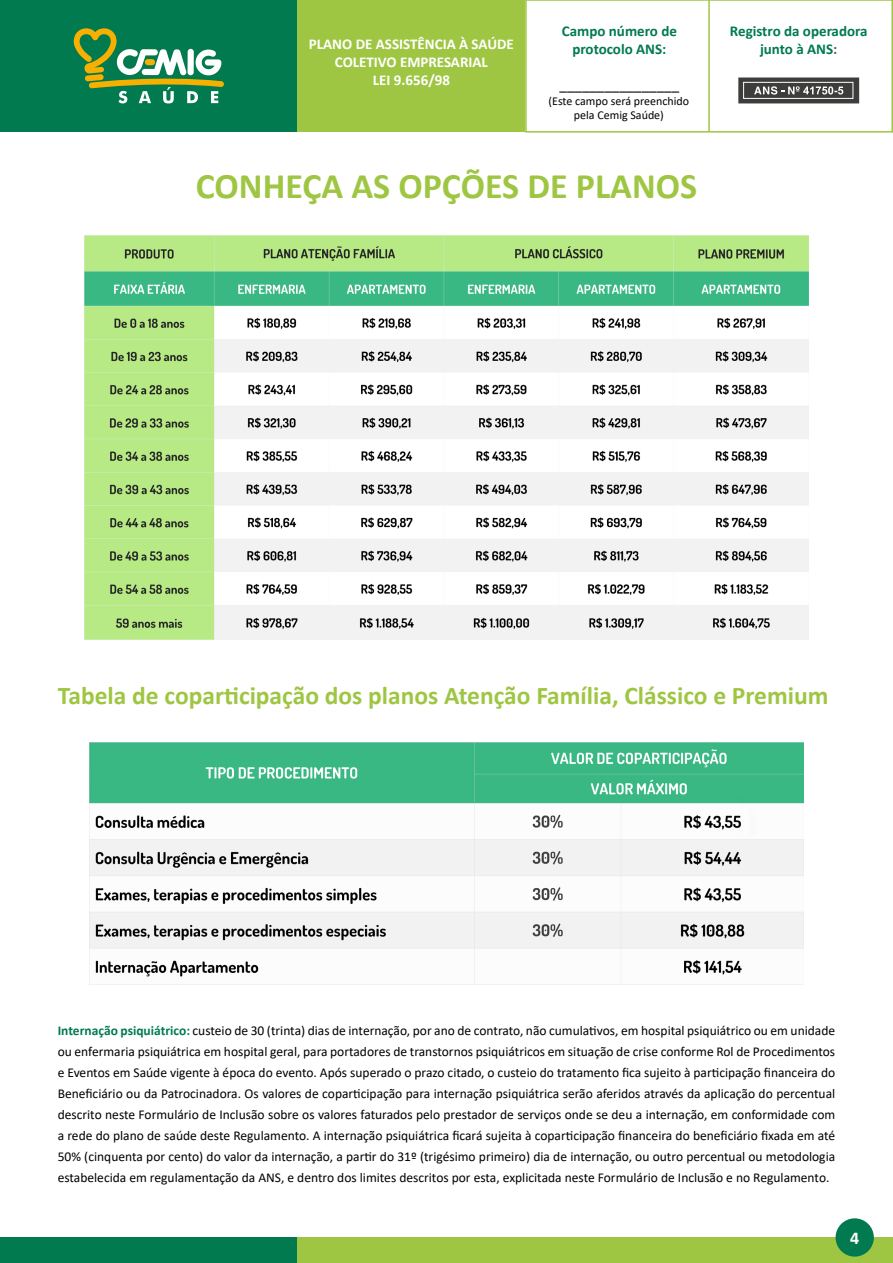
<style>
.page{position:relative;width:893px;height:1263px;background:#fff}
.page>*{position:absolute;margin:0;border:0;box-sizing:border-box;transform-origin:0 0}
.t1{font:700 36px "Calibri";color:#9fc643}
.t2{font:700 25.5px "Calibri";color:#9fc643}
.t3{font:700 18px "Calibri";color:#fff}
.t4{font:700 15px/18px "Calibri";color:#017a4f;text-align:center}
.t5{font:700 15px/18px "Calibri";color:#fff;text-align:center}
.t6{font:700 15px "Calibri";color:#3d3d3b}
.t7{font:13.5px/21px "Calibri";color:#000;text-align:justify}
.t8{font:12px/14.4px "Calibri";color:#000;text-align:center}
.s1{color:#575756}
.s2{font-weight:700;color:#017a4f}
</style>
<div class="page">
<div style="left:0;top:1237px;width:298px;height:26px;background:#017a4f"></div>
<div style="left:298px;top:1237px;width:595px;height:26px;background:#9fc643"></div>
<div style="left:0;top:0;width:298px;height:132px;background:#017a4f"></div>
<div style="left:298px;top:0;width:227px;height:132px;background:#9fc643"></div>
<svg style="left:74px;top:28px;width:150px;height:75px"></svg>
<div style="left:525px;top:0;width:368px;height:133px;border:2px solid #9fc643"></div>
<div style="left:738px;top:78px;width:121px;height:25px;background:#3d3d3b"></div>
<div style="left:743px;top:82px;width:110px;height:17px;border:1px solid #fff"></div>
<svg style="left:754px;top:86px;width:89px;height:9px"></svg>
<hr style="left:708px;top:0;width:2px;height:132px;background:#9fc643">
<div style="left:836px;top:1218px;width:38px;height:38px;background:#017a4f;border-radius:50%"></div>
<img style="left:85px;top:236px;width:723px;height:404px">
<img style="left:89px;top:743px;width:714px;height:242px">
<p class="t4" style="left:562px;top:22px;width:117px">Campo número de protocolo ANS:</p>
<p class="t6" style="left:560px;top:75px;width:121px">________________</p>
<p class="t8" style="left:549px;top:93px;width:142px">(Este campo será preenchido pela Cemig Saúde)</p>
<p class="t5" style="left:309px;top:35px;width:207px">PLANO DE ASSISTÊNCIA À SAÚDE<br>COLETIVO EMPRESARIAL<br>LEI 9.656/98</p>
<p class="t4" style="left:730px;top:22px;width:139px">Registro da operadora junto à ANS<span class="s1">:</span></p>
<h1 class="t1" style="left:196px;top:160px;width:503px">CONHEÇA AS OPÇÕES DE PLANOS</h1>
<h2 class="t2" style="left:58px;top:677px;width:772px">Tabela de coparticipação dos planos Atenção Família, Clássico e Premium</h2>
<p class="t7" style="left:58px;top:1019px;width:779px"><span class="s2">Internação psiquiátrico:</span> custeio de 30 (trinta) dias de internação, por ano de contrato, não cumulativos, em hospital psiquiátrico ou em unidade ou enfermaria psiquiátrica em hospital geral, para portadores de transtornos psiquiátricos em situação de crise conforme Rol de Procedimentos e Eventos em Saúde vigente à época do evento. Após superado o prazo citado, o custeio do tratamento fica sujeito à participação financeira do Beneficiário ou da Patrocinadora. Os valores de coparticipação para internação psiquiátrica serão aferidos através da aplicação do percentual descrito neste Formulário de Inclusão sobre os valores faturados pelo prestador de serviços onde se deu a internação, em conformidade com a rede do plano de saúde deste Regulamento. A internação psiquiátrica ficará sujeita à coparticipação financeira do beneficiário fixada em até 50% (cinquenta por cento) do valor da internação, a partir do 31º (trigésimo primeiro) dia de internação, ou outro percentual ou metodologia estabelecida em regulamentação da ANS, e dentro dos limites descritos por esta, explicitada neste Formulário de Inclusão e no Regulamento.</p>
<h3 class="t3" style="left:850px;top:1225px;width:11px">4</h3>
</div>
